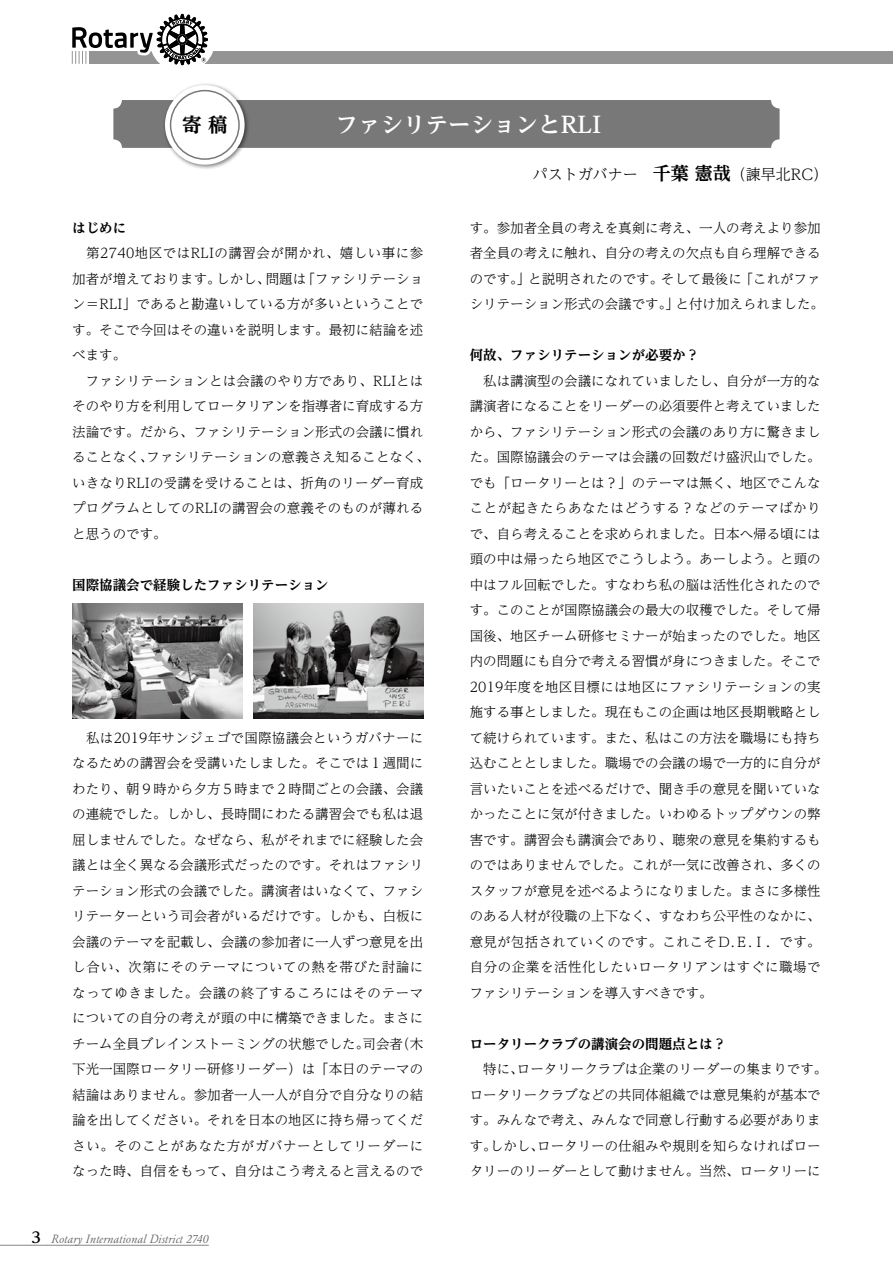
<style>
.page{position:relative;width:893px;height:1263px;background:#fff}
.page>*{position:absolute;margin:0;border:0;box-sizing:border-box;transform-origin:0 0}
.t1{font:700 22.5px "UD Reimin Pr 6";color:#fff}
.t2{font:700 expanded 19.5px "UD Reimin Pr 6";color:#000}
.t3{font:300 15px "UD Reimin Pr 6";color:#000}
.t4{font:300 13.5px/25.5px "UD Reimin Pr 6";color:#000}
.t5{font:700 expanded 13.5px "UD Reimin Pr 6";color:#000}
.t6{font:italic 12px "Ro Garamond";color:#656464}
.s1{font-weight:700;font-size:18px}
.s2{font-family:"UD Reimin Pr 6";font-weight:700;font-style:normal;font-size:15px;color:#000}
</style>
<div class="page">
<div style="left:89px;top:51px;width:804px;height:13px;background:#949495"></div>
<div style="left:149px;top:6px;width:66px;height:67px;background:#fff;border-radius:50%"></div>
<svg style="left:72px;top:13px;width:136px;height:52px"></svg>
<div style="left:113px;top:100px;width:667px;height:48px;background:#797878;border-radius:9px"></div>
<div style="left:162px;top:82px;width:88px;height:88px;background:#000;opacity:.5"></div>
<div style="left:165px;top:85px;width:80px;height:80px;background:#fff;border-radius:50%"></div>
<div style="left:170px;top:90px;width:70px;height:70px;border:2px solid #797878;border-radius:50%"></div>
<img style="left:72px;top:604px;width:170px;height:114px">
<img style="left:253px;top:604px;width:170px;height:114px">
<hr style="left:0;top:1245px;width:209px;height:1px;background:#949495">
<h2 class="t2" style="left:182px;top:109px;width:47px">寄 稿</h2>
<h1 class="t1" style="left:291px;top:106px;width:312px">　　ファシリテーションとＲＬＩ</h1>
<p class="t3" style="left:533px;top:162px;width:297px">パストガバナー　<span class="s1">千葉 憲哉</span>（諫早北ＲＣ）</p>
<p class="t5" style="left:72px;top:217px;width:55px">はじめに</p>
<p class="t4" style="left:72px;top:240px;width:38px">　第２７４０</p>
<p class="t4" style="left:72px;top:240px;width:359px;text-indent:63px">地区ではＲＬＩの講習会が開かれ、嬉しい事に参加者が増えております。しかし、問題は「ファシリテーション＝ＲＬＩ」であると勘違いしている方が多いということです。そこで今回はその違いを説明します。最初に結論を述べます。<br>　ファシリテーションとは会議のやり方であり、ＲＬＩとはそのやり方を利用してロータリアンを指導者に育成する方法論です。だから、ファシリテーション形式の会議に慣れることなく、ファシリテーションの意義さえ知ることなく、いきなりＲＬＩの受講を受けることは、折角のリーダー育成プログラムとしてのＲＬＩの講習会の意義そのものが薄れると思うのです。</p>
<p class="t5" style="left:72px;top:574px;width:258px">国際協議会で経験したファシリテーション</p>
<p class="t4" style="left:72px;top:724px;width:353px;text-align:justify">　私は２０１９年サンジェゴで国際協議会というガバナーになるための講習会を受講いたしました。そこでは１週間にわたり、朝９時から夕方５時まで２時間ごとの会議、会議の連続でした。しかし、長時間にわたる講習会でも私は退屈しませんでした。なぜなら、私がそれまでに経験した会議とは全く異なる会議形式だったのです。それはファシリテーション形式の会議でした。講演者はいなくて、ファシリテーターという司会者がいるだけです。しかも、白板に会議のテーマを記載し、会議の参加者に一人ずつ意見を出し合い、次第にそのテーマについての熱を帯びた討論になってゆきました。会議の終了するころにはそのテーマについての自分の考えが頭の中に構築できました。まさにチーム全員ブレインストーミングの状態でした。司会者（木下光一国際ロータリー研修リーダー）は「本日のテーマの結論はありません。参加者一人一人が自分で自分なりの結論を出してください。それを日本の地区に持ち帰ってください。そのことがあなた方がガバナーとしてリーダーになった時、自信をもって、自分はこう考えると言えるので</p>
<p class="t6" style="left:32px;top:1232px;width:179px"><span class="s2">3</span> Rotary International District 2740</p>
<p class="t4" style="left:470px;top:214px;width:356px">す。参加者全員の考えを真剣に考え、一人の考えより参加者全員の考えに触れ、自分の考えの欠点も自ら理解できるのです。」と説明されたのです。そして最後に「これがファシリテーション形式の会議です。」と付け加えられました。</p>
<p class="t5" style="left:470px;top:344px;width:231px">何故、ファシリテーションが必要か？</p>
<p class="t4" style="left:470px;top:367px;width:353px;text-align:justify">　私は講演型の会議になれていましたし、自分が一方的な講演者になることをリーダーの必須要件と考えていましたから、ファシリテーション形式の会議のあり方に驚きました。国際協議会のテーマは会議の回数だけ盛沢山でした。でも「ロータリーとは？」のテーマは無く、地区でこんなことが起きたらあなたはどうする？などのテーマばかりで、自ら考えることを求められました。日本へ帰る頃には頭の中は帰ったら地区でこうしよう。あーしよう。と頭の中はフル回転でした。すなわち私の脳は活性化されたのです。このことが国際協議会の最大の収穫でした。そして帰国後、地区チーム研修セミナーが始まったのでした。地区内の問題にも自分で考える習慣が身につきました。そこで２０１９年度を地区目標には地区にファシリテーションの実施する事としました。現在もこの企画は地区長期戦略として続けられています。また、私はこの方法を職場にも持ち込むこととしました。職場での会議の場で一方的に自分が言いたいことを述べるだけで、聞き手の意見を聞いていなかったことに気が付きました。いわゆるトップダウンの弊害です。講習会も講演会であり、聴衆の意見を集約するものではありませんでした。これが一気に改善され、多くのスタッフが意見を述べるようになりました。まさに多様性のある人材が役職の上下なく、すなわち公平性のなかに、意見が包括されていくのです。これこそＤ．Ｅ．Ｉ．です。自分の企業を活性化したいロータリアンはすぐに職場でファシリテーションを導入すべきです。</p>
<p class="t5" style="left:470px;top:1033px;width:258px">ロータリークラブの講演会の問題点とは？</p>
<p class="t4" style="left:470px;top:1056px;width:359px">　特に、ロータリークラブは企業のリーダーの集まりです。ロータリークラブなどの共同体組織では意見集約が基本です。みんなで考え、みんなで同意し行動する必要があります。しかし、ロータリーの仕組みや規則を知らなければロータリーのリーダーとして動けません。当然、ロータリーに</p>
</div>
